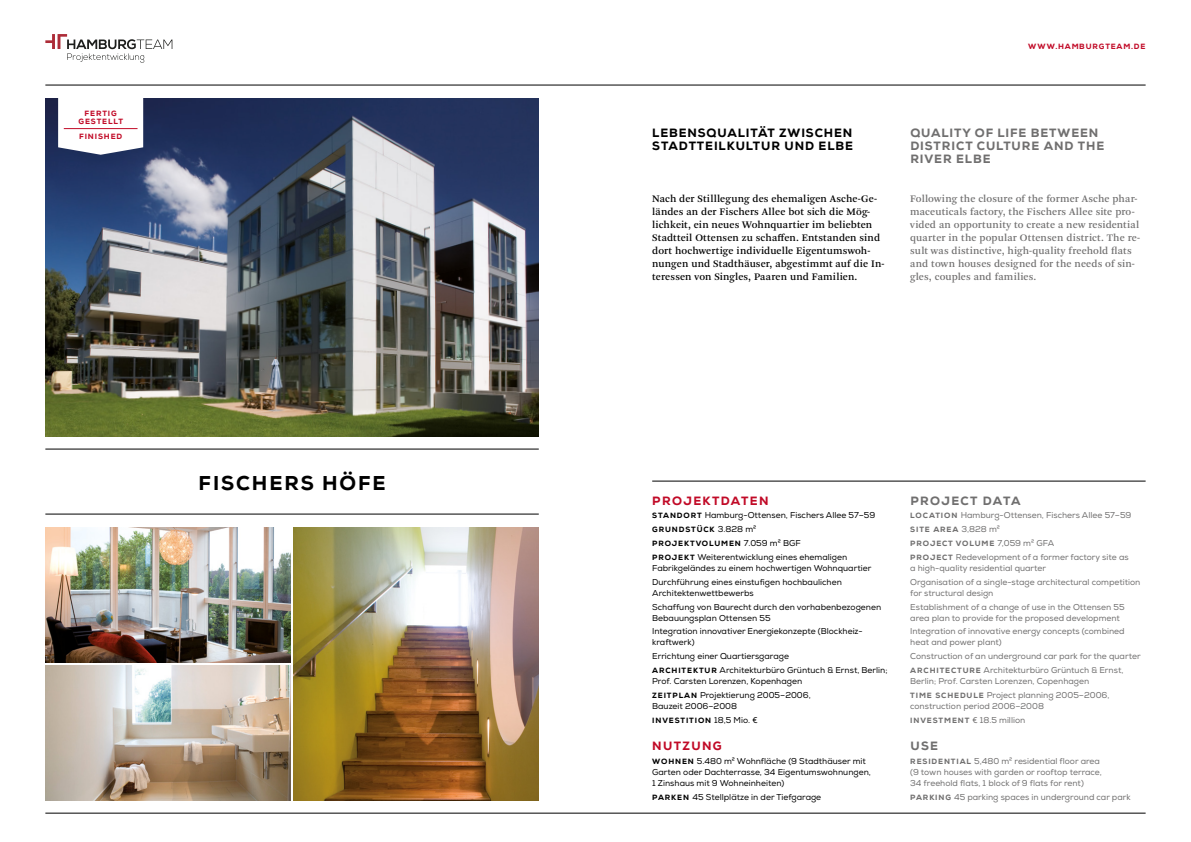
<style>
.page{position:relative;width:1191px;height:842px;background:#fff}
.page>*{position:absolute;margin:0;border:0;box-sizing:border-box;transform-origin:0 0}
.t1{font:800 20px "Nexa";letter-spacing:.095em;color:#000}
.t2{font:800 12px/13px "Nexa";letter-spacing:.075em;color:#706f6f}
.t3{font:800 12px/13px "Nexa";letter-spacing:.075em;color:#000}
.t4{font:800 12px "Nexa";letter-spacing:.115em;color:#c10a27}
.t5{font:800 12px "Nexa";letter-spacing:.11em;color:#706f6f}
.t6{font:10.5px/13px "Arnhem Pro";letter-spacing:.01em;color:#000}
.t7{font:10.5px/13px "Arnhem Pro";letter-spacing:.01em;color:#706f6f}
.t8{font:8.5px/11px "Nexa";color:#706f6f}
.t9{font:8.5px/11px "Nexa";color:#000}
.t10{font:800 7.6px/13.8px "Nexa";letter-spacing:.115em;color:#000}
.t11{font:800 7.6px/8px "Nexa";letter-spacing:.115em;color:#c10a27;text-align:center}
.t12{font:800 7.6px/13.8px "Nexa";letter-spacing:.115em;color:#706f6f}
.s1{font-weight:800;font-size:7.6px}
.s2{font-weight:400;font-size:8.5px}
</style>
<div class="page">
<hr style="left:45px;top:813px;width:1100px;height:1px;background:#000">
<hr style="left:45px;top:85px;width:1100px;height:1px;background:#000">
<svg style="left:45px;top:34px;width:127px;height:29px"></svg>
<hr style="left:652px;top:481px;width:493px;height:1px;background:#000">
<hr style="left:45px;top:449px;width:494px;height:1px;background:#000">
<img style="left:45px;top:98px;width:494px;height:338px">
<hr style="left:45px;top:514px;width:494px;height:1px;background:#000">
<img style="left:45px;top:527px;width:246px;height:135px">
<img style="left:45px;top:665px;width:246px;height:135px">
<img style="left:293px;top:527px;width:246px;height:273px">
<svg style="left:58px;top:98px;width:85px;height:57px"></svg>
<hr style="left:64px;top:128px;width:73px;height:1px;background:#c10a27">
<p class="t11" style="left:79px;top:109px;width:46px">FERTIG<br>GESTELLT</p>
<p class="t11" style="left:79px;top:133px;width:45px">FINISHED</p>
<h1 class="t1" style="left:199px;top:470px;width:188px">FISCHERS HÖFE</h1>
<p class="t11" style="left:1028px;top:42px;width:119px">WWW.HAMBURGTEAM.DE</p>
<h2 class="t3" style="left:652px;top:126px;width:202px">LEBENSQUALITÄT ZWISCHEN<br>STADTTEILKULTUR UND ELBE</h2>
<h2 class="t2" style="left:910px;top:126px;width:195px">QUALITY OF LIFE BETWEEN<br>DISTRICT CULTURE AND THE<br>RIVER ELBE</h2>
<p class="t6" style="left:652px;top:192px;width:234px">Nach der Stilllegung des ehemaligen Asche-Ge&shy;ländes an der Fischers Allee bot sich die Mög&shy;lichkeit, ein neues Wohnquartier im beliebten Stadtteil Ottensen zu schaffen. Entstanden sind dort hochwertige individuelle Eigentumswoh&shy;nungen und Stadthäuser, abgestimmt auf die In&shy;teressen von Singles, Paaren und Familien.</p>
<p class="t7" style="left:910px;top:192px;width:231px">Following the closure of the former Asche phar&shy;maceuticals factory, the Fischers Allee site pro&shy;vided an opportunity to create a new residential quarter in the popular Ottensen district. The re&shy;sult was distinctive, high-quality freehold flats and town houses designed for the needs of sin&shy;gles, couples and families.</p>
<h2 class="t4" style="left:652px;top:493px;width:118px">PROJEKTDATEN</h2>
<p class="t9" style="left:652px;top:510px;width:225px"><span class="s1">STANDORT</span> Hamburg-Ottensen, Fischers Allee 57–59</p>
<p class="t10" style="left:652px;top:523px;width:150px">GRUNDSTÜCK <span class="s2">3.828 m²<br></span>PROJEKTVOLUMEN <span class="s2">7.059 m² BGF</span></p>
<p class="t9" style="left:652px;top:552px;width:221px"><span class="s1">P ROJEKT</span> Weiterentwicklung eines ehemaligen<br>Fabrikgeländes zu einem hochwertigen Wohnquartier</p>
<p class="t9" style="left:652px;top:576px;width:191px">Durchführung eines einstufigen hochbaulichen<br>Architektenwettbewerbs</p>
<p class="t9" style="left:652px;top:601px;width:230px">Schaffung von Baurecht durch den vorhabenbezogenen<br>Bebauungsplan Ottensen 55</p>
<p class="t9" style="left:652px;top:626px;width:212px">Integration innovativer Energiekonzepte (Blockheiz&shy;kraftwerk)</p>
<p class="t9" style="left:652px;top:650px;width:237px;line-height:13.8px">Errichtung einer Quartiersgarage<br><span class="s1">ARCHITEKTUR</span> Architekturbüro Grüntuch &amp; Ernst, Berlin;</p>
<p class="t9" style="left:652px;top:674px;width:160px;line-height:13.8px">Prof. Carsten Lorenzen, Kopenhagen<br><span class="s1">ZEITPLAN</span> Projektierung 2005–2006,</p>
<p class="t9" style="left:652px;top:701px;width:86px">Bauzeit 2006–2008</p>
<p class="t10" style="left:652px;top:713px;width:107px">I NVESTITION <span class="s2">18,5 Mio. €</span></p>
<h2 class="t4" style="left:652px;top:739px;width:70px">N UTZUNG</h2>
<p class="t9" style="left:652px;top:756px;width:220px"><span class="s1">WOHNEN</span> 5.480 m² Wohnfläche (9 Stadthäuser mit<br>Garten oder Dachterrasse, 34 Eigentumswohnungen,<br>1 Zinshaus mit 9 Wohneinheiten)</p>
<p class="t9" style="left:652px;top:792px;width:170px"><span class="s1">PARKEN</span> 45 Stellplätze in der Tiefgarage</p>
<h2 class="t5" style="left:910px;top:493px;width:112px">PROJECT DATA</h2>
<p class="t8" style="left:910px;top:510px;width:223px"><span class="s1">L OCATION</span> Hamburg-Ottensen, Fischers Allee 57–59</p>
<p class="t12" style="left:910px;top:523px;width:145px">SITE AREA <span class="s2">3,828 m²<br></span>PROJECT VOLUME <span class="s2">7,059 m² GFA</span></p>
<p class="t8" style="left:910px;top:552px;width:220px"><span class="s1">P ROJECT</span> Redevelopment of a former factory site as a high-quality residential quarter</p>
<p class="t8" style="left:910px;top:576px;width:232px">Organisation of a single-stage architectural competition for structural design</p>
<p class="t8" style="left:910px;top:601px;width:216px">Establishment of a change of use in the Ottensen 55 area plan to provide for the proposed development</p>
<p class="t8" style="left:910px;top:626px;width:216px">Integration of innovative energy concepts (combined heat and power plant)</p>
<p class="t8" style="left:910px;top:650px;width:232px;line-height:13.8px">Construction of an underground car park for the quarter<br><span class="s1">ARCHITECTURE</span> Architekturbüro Grüntuch &amp; Ernst,</p>
<p class="t8" style="left:910px;top:674px;width:201px;line-height:13.8px">Berlin; Prof. Carsten Lorenzen, Copenhagen<br><span class="s1">TIME S CHEDULE</span> Project planning 2005–2006,</p>
<p class="t8" style="left:910px;top:699px;width:135px;line-height:13.8px">construction period 2006–2008<br><span class="s1">I NVESTMENT</span> € 18.5 million</p>
<h2 class="t2" style="left:910px;top:740px;width:29px">USE</h2>
<p class="t8" style="left:910px;top:756px;width:193px"><span class="s1">R ES IDENTIAL</span> 5,480 m² residential floor area (9 town houses with garden or rooftop terrace,<br>34 freehold flats, 1 block of 9 flats for rent)</p>
<p class="t8" style="left:910px;top:792px;width:222px"><span class="s1">PARKING</span> 45 parking spaces in underground car park</p>
</div>
